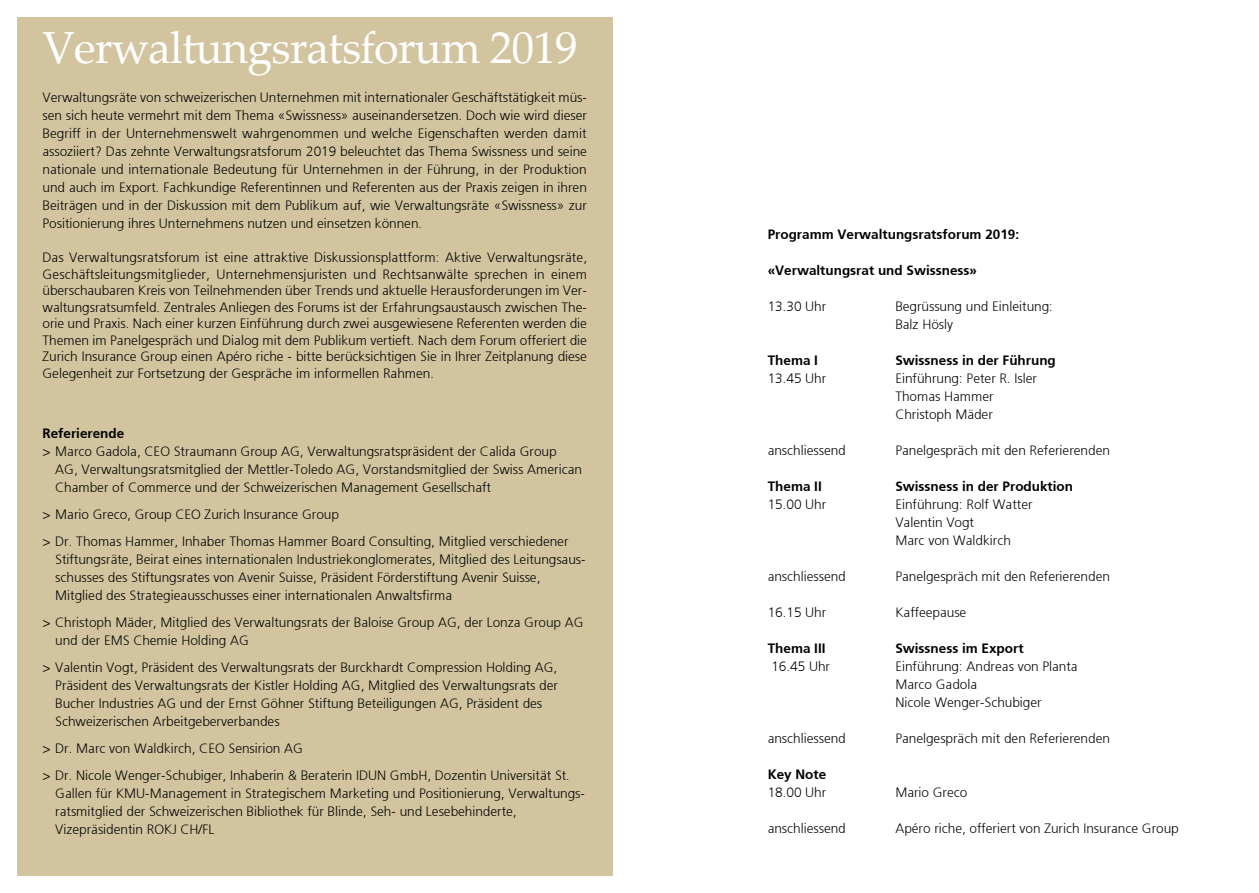
<style>
.page{position:relative;width:1259px;height:893px;background:#fff}
.page>*{position:absolute;margin:0;border:0;box-sizing:border-box;transform-origin:0 0}
.t1{font:45px "Palatino Linotype";letter-spacing:-.02em;color:#fff}
.t2{font:300 13.5px/18px "Frutiger 45";color:#000}
.t3{font:300 13.5px "Frutiger 45";color:#000}
</style>
<div class="page">
<div style="left:17px;top:17px;width:595px;height:859px;background:#d1c49f"></div>
<h1 class="t1" style="left:43px;top:15px;width:536px">Verwaltungsratsforum 2019</h1>
<p class="t2" style="left:43px;top:88px;width:546px;text-align:justify">Verwaltungsräte von schweizerischen Unternehmen mit internationaler Geschäftstätigkeit müs&shy;sen sich heute vermehrt mit dem Thema «Swissness» auseinandersetzen. Doch wie wird dieser Begriff in der Unternehmenswelt wahrgenommen und welche Eigenschaften werden damit assoziiert? Das zehnte Verwaltungsratsforum 2019 beleuchtet das Thema Swissness und seine nationale und internationale Bedeutung für Unternehmen in der Führung, in der Produktion und auch im Export. Fachkundige Referentinnen und Referenten aus der Praxis zeigen in ihren Beiträgen und in der Diskussion mit dem Publikum auf, wie Verwaltungsräte «Swissness» zur Positionierung ihres Unternehmens nutzen und einsetzen können.</p>
<p class="t2" style="left:43px;top:249px;width:546px;line-height:16.5px;text-align:justify">Das Verwaltungsratsforum ist eine attraktive Diskussionsplattform: Aktive Verwaltungsräte, Geschäftsleitungsmitglieder, Unternehmensjuristen und Rechtsanwälte sprechen in einem überschaubaren Kreis von Teilnehmenden über Trends und aktuelle Herausforderungen im Ver&shy;waltungsratsumfeld. Zentrales Anliegen des Forums ist der Erfahrungsaustausch zwischen The&shy;orie und Praxis. Nach einer kurzen Einführung durch zwei ausgewiesene Referenten werden die Themen im Panelgespräch und Dialog mit dem Publikum vertieft. Nach dem Forum offeriert die Zurich Insurance Group einen Apéro riche - bitte berücksichtigen Sie in Ihrer Zeitplanung diese Gelegenheit zur Fortsetzung der Gespräche im informellen Rahmen.</p>
<p class="t3" style="left:43px;top:425px;width:83px">Referierende</p>
<p class="t2" style="left:55px;top:442px;width:528px;text-indent:-13px">&gt; Marco Gadola, CEO Straumann Group AG, Verwaltungsratspräsident der Calida Group<br>AG, Verwaltungsratsmitglied der Mettler-Toledo AG, Vorstandsmitglied der Swiss American<br>Chamber of Commerce und der Schweizerischen Management Gesellschaft</p>
<p class="t2" style="left:43px;top:500px;width:527px;line-height:27px">&gt; Mario Greco, Group CEO Zurich Insurance Group<br>&gt; Dr. Thomas Hammer, Inhaber Thomas Hammer Board Consulting, Mitglied verschiedener</p>
<p class="t2" style="left:55px;top:550px;width:532px">Stiftungsräte, Beirat eines internationalen Industriekonglomerates, Mitglied des Leitungsaus&shy;schusses des Stiftungsrates von Avenir Suisse, Präsident Förderstiftung Avenir Suisse,<br>Mitglied des Strategieausschusses einer internationalen Anwaltsfirma</p>
<p class="t2" style="left:55px;top:613px;width:530px;text-indent:-13px">&gt; Christoph Mäder, Mitglied des Verwaltungsrats der Baloise Group AG, der Lonza Group AG und der EMS Chemie Holding AG</p>
<p class="t2" style="left:55px;top:658px;width:504px;text-indent:-13px">&gt; Valentin Vogt, Präsident des Verwaltungsrats der Burckhardt Compression Holding AG, Präsident des Verwaltungsrats der Kistler Holding AG, Mitglied des Verwaltungsrats der Bucher Industries AG und der Ernst Göhner Stiftung Beteiligungen AG, Präsident des Schweizerischen Arbeitgeberverbandes</p>
<p class="t2" style="left:43px;top:734px;width:529px;line-height:27px">&gt; Dr. Marc von Waldkirch, CEO Sensirion AG<br>&gt; Dr. Nicole Wenger-Schubiger, Inhaberin &amp; Beraterin IDUN GmbH, Dozentin Universität St.</p>
<p class="t2" style="left:55px;top:784px;width:531px">Gallen für KMU-Management in Strategischem Marketing und Positionierung, Verwaltungs&shy;ratsmitglied der Schweizerischen Bibliothek für Blinde, Seh- und Lesebehinderte,<br>Vizepräsidentin ROKJ CH/FL</p>
<p class="t3" style="left:767px;top:226px;width:253px">Programm Verwaltungsratsforum 2019:</p>
<p class="t3" style="left:767px;top:262px;width:211px">«Verwaltungsrat und Swissness»</p>
<p class="t2" style="left:767px;top:297px;width:60px">13.30 Uhr</p>
<p class="t2" style="left:895px;top:297px;width:159px">Begrüssung und Einleitung:<br>Balz Hösly</p>
<p class="t3" style="left:767px;top:352px;width:52px">Thema I</p>
<p class="t3" style="left:895px;top:352px;width:162px">Swissness in der Führung</p>
<p class="t2" style="left:767px;top:369px;width:60px">13.45 Uhr</p>
<p class="t2" style="left:895px;top:369px;width:143px">Einführung: Peter R. Isler<br>Thomas Hammer<br>Christoph Mäder</p>
<p class="t2" style="left:767px;top:441px;width:80px">anschliessend</p>
<p class="t2" style="left:895px;top:441px;width:216px">Panelgespräch mit den Referierenden</p>
<p class="t3" style="left:767px;top:478px;width:56px">Thema II</p>
<p class="t3" style="left:895px;top:478px;width:179px">Swissness in der Produktion</p>
<p class="t2" style="left:767px;top:495px;width:60px">15.00 Uhr</p>
<p class="t2" style="left:895px;top:495px;width:139px">Einführung: Rolf Watter<br>Valentin Vogt<br>Marc von Waldkirch</p>
<p class="t2" style="left:767px;top:567px;width:80px">anschliessend</p>
<p class="t2" style="left:895px;top:567px;width:216px">Panelgespräch mit den Referierenden</p>
<p class="t2" style="left:767px;top:603px;width:60px">16.15 Uhr</p>
<p class="t2" style="left:895px;top:603px;width:73px">Kaffeepause</p>
<p class="t3" style="left:767px;top:640px;width:59px">Thema III</p>
<p class="t3" style="left:895px;top:640px;width:130px">Swissness im Export</p>
<p class="t2" style="left:771px;top:657px;width:60px">16.45 Uhr</p>
<p class="t2" style="left:895px;top:657px;width:184px">Einführung: Andreas von Planta<br>Marco Gadola<br>Nicole Wenger-Schubiger</p>
<p class="t2" style="left:767px;top:729px;width:80px">anschliessend</p>
<p class="t2" style="left:895px;top:729px;width:216px">Panelgespräch mit den Referierenden</p>
<p class="t3" style="left:767px;top:766px;width:60px">Key Note</p>
<p class="t2" style="left:767px;top:783px;width:60px">18.00 Uhr</p>
<p class="t2" style="left:895px;top:783px;width:73px">Mario Greco</p>
<p class="t2" style="left:767px;top:819px;width:80px">anschliessend</p>
<p class="t2" style="left:895px;top:819px;width:285px">Apéro riche, offeriert von Zurich Insurance Group</p>
</div>
